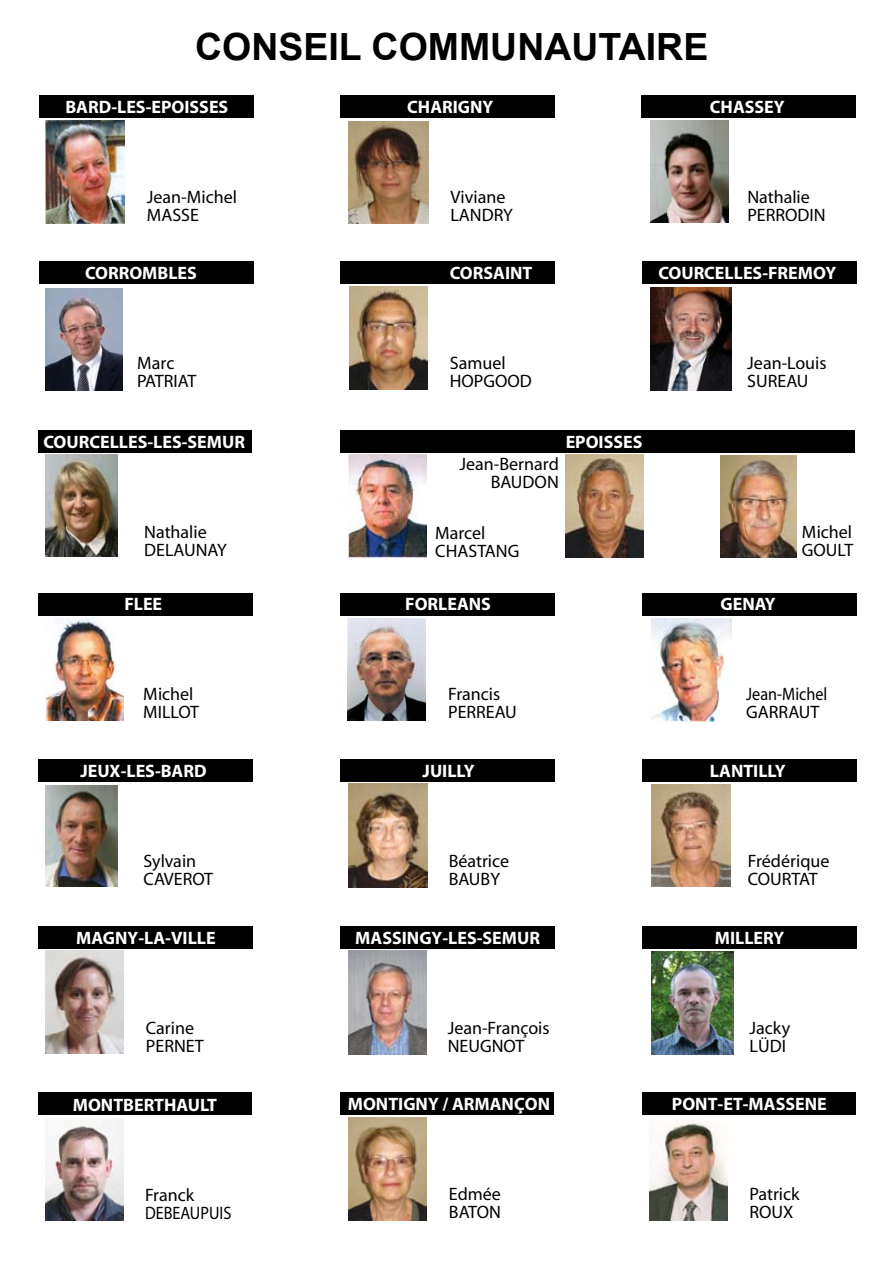
<style>
.page{position:relative;width:893px;height:1263px;background:#fff}
.page>*{position:absolute;margin:0;border:0;box-sizing:border-box;transform-origin:0 0}
.t1{font:700 37.5px "Arial";color:#000}
.t2{font:18px/18px "Myriad";color:#000}
.t3{font:700 18px "Myriad";color:#fff}
.t4{font:18px/18px "Myriad";color:#000;scale:.9 1}
</style>
<div class="page">
<div style="left:39px;top:96px;width:214px;height:22px;background:#000"></div>
<div style="left:340px;top:96px;width:215px;height:22px;background:#000"></div>
<div style="left:641px;top:96px;width:215px;height:22px;background:#000"></div>
<div style="left:38px;top:593px;width:215px;height:22px;background:#000"></div>
<div style="left:340px;top:593px;width:215px;height:22px;background:#000"></div>
<div style="left:642px;top:593px;width:215px;height:22px;background:#000"></div>
<div style="left:38px;top:759px;width:215px;height:23px;background:#000"></div>
<div style="left:340px;top:759px;width:215px;height:23px;background:#000"></div>
<div style="left:642px;top:759px;width:215px;height:23px;background:#000"></div>
<div style="left:38px;top:926px;width:215px;height:22px;background:#000"></div>
<div style="left:340px;top:926px;width:215px;height:22px;background:#000"></div>
<div style="left:642px;top:926px;width:215px;height:22px;background:#000"></div>
<img style="left:46px;top:455px;width:72px;height:102px">
<img style="left:46px;top:785px;width:72px;height:101px">
<img style="left:651px;top:951px;width:83px;height:103px">
<img style="left:46px;top:288px;width:76px;height:102px">
<img style="left:347px;top:618px;width:78px;height:102px">
<img style="left:651px;top:618px;width:81px;height:103px">
<img style="left:46px;top:121px;width:79px;height:103px">
<div style="left:39px;top:261px;width:214px;height:23px;background:#000"></div>
<div style="left:341px;top:261px;width:214px;height:23px;background:#000"></div>
<div style="left:642px;top:261px;width:215px;height:23px;background:#000"></div>
<div style="left:39px;top:430px;width:213px;height:22px;background:#000"></div>
<div style="left:340px;top:430px;width:515px;height:22px;background:#000"></div>
<div style="left:39px;top:1093px;width:213px;height:22px;background:#000"></div>
<div style="left:341px;top:1093px;width:213px;height:22px;background:#000"></div>
<div style="left:642px;top:1093px;width:214px;height:22px;background:#000"></div>
<img style="left:349px;top:121px;width:79px;height:103px">
<img style="left:349px;top:286px;width:79px;height:103px">
<img style="left:566px;top:455px;width:78px;height:103px">
<img style="left:720px;top:455px;width:76px;height:102px">
<img style="left:349px;top:784px;width:78px;height:103px">
<img style="left:651px;top:784px;width:80px;height:102px">
<img style="left:46px;top:951px;width:78px;height:102px">
<img style="left:46px;top:1118px;width:78px;height:102px">
<img style="left:349px;top:1117px;width:78px;height:103px">
<img style="left:46px;top:617px;width:77px;height:103px">
<img style="left:349px;top:454px;width:78px;height:103px">
<img style="left:650px;top:287px;width:82px;height:103px">
<img style="left:349px;top:951px;width:78px;height:103px">
<img style="left:650px;top:1119px;width:77px;height:101px">
<img style="left:651px;top:120px;width:78px;height:103px">
<h1 class="t1" style="left:195px;top:22px;width:515px">CONSEIL COMMUNAUTAIRE</h1>
<p class="t3" style="left:66px;top:98px;width:164px">BARD-LES-EPOISSES</p>
<p class="t3" style="left:407px;top:98px;width:88px">CHARIGNY</p>
<p class="t3" style="left:710px;top:97px;width:76px">CHASSEY</p>
<p class="t2" style="left:147px;top:189px;width:92px">Jean-Michel<br>MASSE</p>
<p class="t2" style="left:450px;top:189px;width:64px">Viviane<br>LANDRY</p>
<p class="t2" style="left:747px;top:188px;width:80px">Nathalie<br>PERRODIN</p>
<p class="t3" style="left:85px;top:264px;width:113px">CORROMBLES</p>
<p class="t3" style="left:450px;top:264px;width:84px">CORSAINT</p>
<p class="t3" style="left:658px;top:264px;width:179px">COURCELLES-FREMOY</p>
<p class="t2" style="left:137px;top:355px;width:61px">Marc<br>PATRIAT</p>
<p class="t2" style="left:450px;top:355px;width:84px">Samuel<br>HOPGOOD</p>
<p class="t2" style="left:747px;top:355px;width:81px">Jean-Louis<br>SUREAU</p>
<p class="t3" style="left:43px;top:433px;width:203px">COURCELLES-LES-SEMUR</p>
<p class="t3" style="left:566px;top:432px;width:78px">EPOISSES</p>
<p class="t2" style="left:144px;top:524px;width:84px">Nathalie<br>DELAUNAY</p>
<p class="t2" style="left:460px;top:456px;width:101px;text-align:right">Jean-Bernard<br>BAUDON</p>
<p class="t2" style="left:435px;top:525px;width:86px">Marcel<br>CHASTANG</p>
<p class="t2" style="left:802px;top:524px;width:53px">Michel<br>GOULT</p>
<p class="t3" style="left:124px;top:595px;width:39px">FLEE</p>
<p class="t3" style="left:405px;top:595px;width:87px">FORLEANS</p>
<p class="t3" style="left:720px;top:595px;width:57px">GENAY</p>
<p class="t2" style="left:143px;top:686px;width:57px">Michel<br>MILLOT</p>
<p class="t2" style="left:448px;top:686px;width:70px">Francis<br>PERREAU</p>
<p class="t4" style="left:746px;top:686px;width:92px">Jean-Michel<br>GARRAUT</p>
<p class="t3" style="left:80px;top:761px;width:128px">JEUX-LES-BARD</p>
<p class="t3" style="left:423px;top:762px;width:54px">JUILLY</p>
<p class="t3" style="left:710px;top:762px;width:77px">LANTILLY</p>
<p class="t2" style="left:143px;top:852px;width:71px">Sylvain<br>CAVEROT</p>
<p class="t2" style="left:449px;top:853px;width:62px">Béatrice<br>BAUBY</p>
<p class="t2" style="left:748px;top:853px;width:83px">Frédérique<br>COURTAT</p>
<p class="t3" style="left:76px;top:928px;width:141px">MAGNY-LA-VILLE</p>
<p class="t3" style="left:355px;top:928px;width:186px">MASSINGY-LES-SEMUR</p>
<p class="t3" style="left:715px;top:928px;width:71px">MILLERY</p>
<p class="t2" style="left:146px;top:1019px;width:59px">Carine<br>PERNET</p>
<p class="t2" style="left:448px;top:1019px;width:103px">Jean-François<br>NEUGNOT</p>
<p class="t2" style="left:750px;top:1019px;width:42px">Jacky<br>LÜDI</p>
<p class="t3" style="left:73px;top:1095px;width:146px">MONTBERTHAULT</p>
<p class="t3" style="left:348px;top:1095px;width:204px">MONTIGNY / ARMANÇON</p>
<p class="t3" style="left:672px;top:1094px;width:156px">PONT-ET-MASSENE</p>
<p class="t2" style="left:145px;top:1186px;width:88px">Franck<br>DEBEAUPUIS</p>
<p class="t2" style="left:449px;top:1186px;width:54px">Edmée<br>BATON</p>
<p class="t2" style="left:749px;top:1185px;width:52px">Patrick<br>ROUX</p>
</div>
